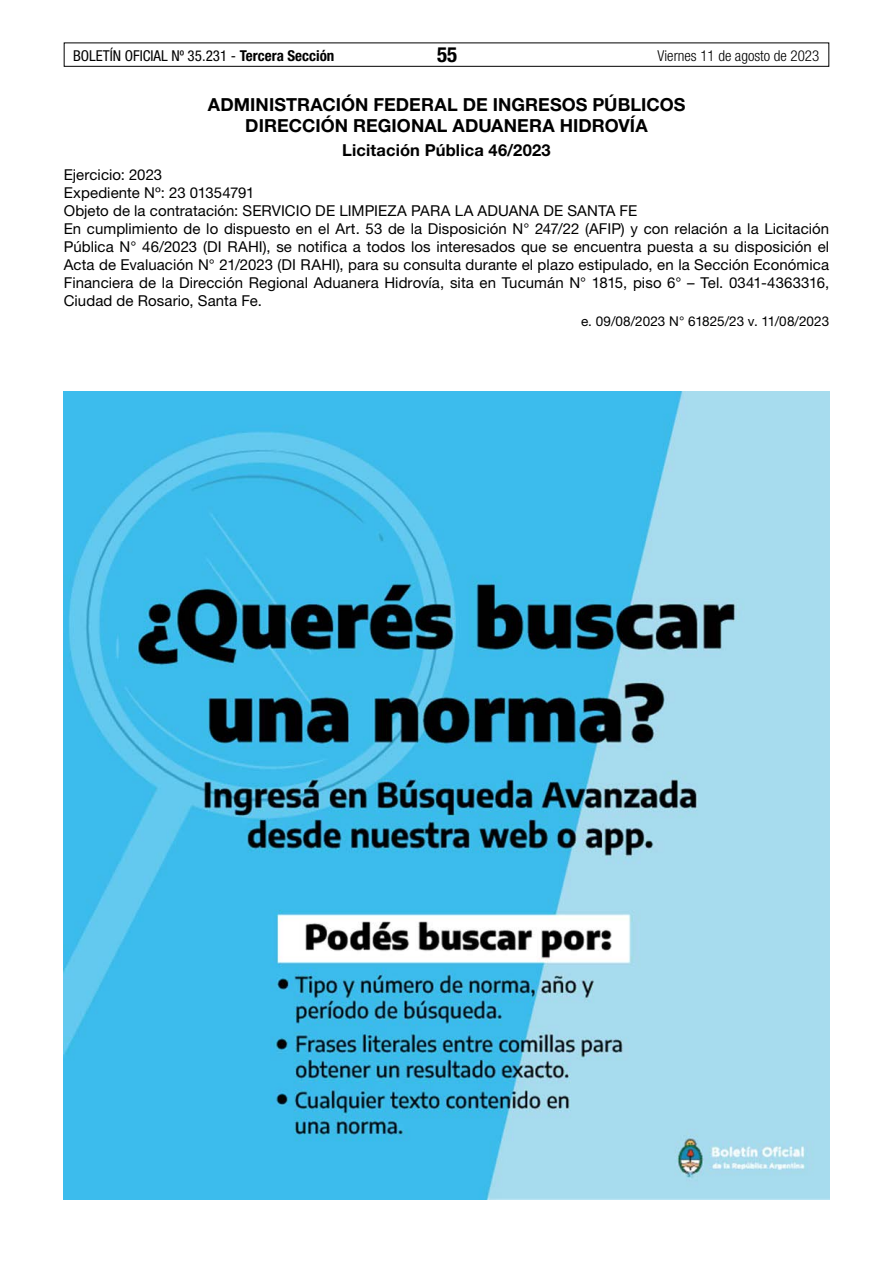
<style>
.page{position:relative;width:893px;height:1263px;background:#fff}
.page>*{position:absolute;margin:0;border:0;box-sizing:border-box;transform-origin:0 0}
.t1{font:700 condensed 21px "Helvetica Neue LT Std";color:#000}
.t2{font:700 18px/21px "Helvetica Neue LT Std";letter-spacing:.005em;color:#000}
.t3{font:700 16.5px "Helvetica Neue LT Std";letter-spacing:.01em;color:#000}
.t4{font:15px/18px "Helvetica Neue LT Std";letter-spacing:.005em;color:#000}
.t5{font:condensed 15px "Helvetica Neue LT Std";color:#000}
.t6{font:300 condensed 15px "Helvetica Neue LT Std";color:#000}
.t7{font:13.5px "Helvetica Neue LT Std";letter-spacing:-.005em;color:#000}
.s1{font-weight:700}
.s2{color:#fff}
</style>
<div class="page">
<div style="left:64px;top:43px;width:765px;height:24px;border:1px solid #000"></div>
<img style="left:64px;top:391px;width:765px;height:808px">
<p class="t5" style="left:73px;top:47px;width:263px">BOLETÍN OFICIAL Nº 35.231 - <span class="s1">Tercera Sección</span></p>
<h1 class="t1" style="left:437px;top:42px;width:22px">55</h1>
<p class="t6" style="left:658px;top:47px;width:163px">Viernes 11 de agosto de 2023</p>
<p class="t2" style="left:245px;top:93px;width:454px;text-indent:-37px">ADMINISTRACIÓN FEDERAL DE INGRESOS PÚBLICOS <span class="s2">-<br></span>DIRECCIÓN REGIONAL ADUANERA HIDROVÍA</p>
<p class="t3" style="left:342px;top:140px;width:210px">Licitación Pública 46/2023</p>
<p class="t4" style="left:64px;top:166px;width:767px">Ejercicio: 2023<br>Expediente Nº: 23 01354791<br>Objeto de la contratación: SERVICIO DE LIMPIEZA PARA LA ADUANA DE SANTA FE<br>En cumplimiento de lo dispuesto en el Art. 53 de la Disposición N° 247/22 (AFIP) y con relación a la Licitación Pública N° 46/2023 (DI RAHI), se notifica a todos los interesados que se encuentra puesta a su disposición el Acta de Evaluación N° 21/2023 (DI RAHI), para su consulta durante el plazo estipulado, en la Sección Económica Financiera de la Dirección Regional Aduanera Hidrovía, sita en Tucumán N° 1815, piso 6° – Tel. 0341-4363316, Ciudad de Rosario, Santa Fe.</p>
<p class="t7" style="left:581px;top:313px;width:250px">e. 09/08/2023 N° 61825/23 v. 11/08/2023</p>
</div>
